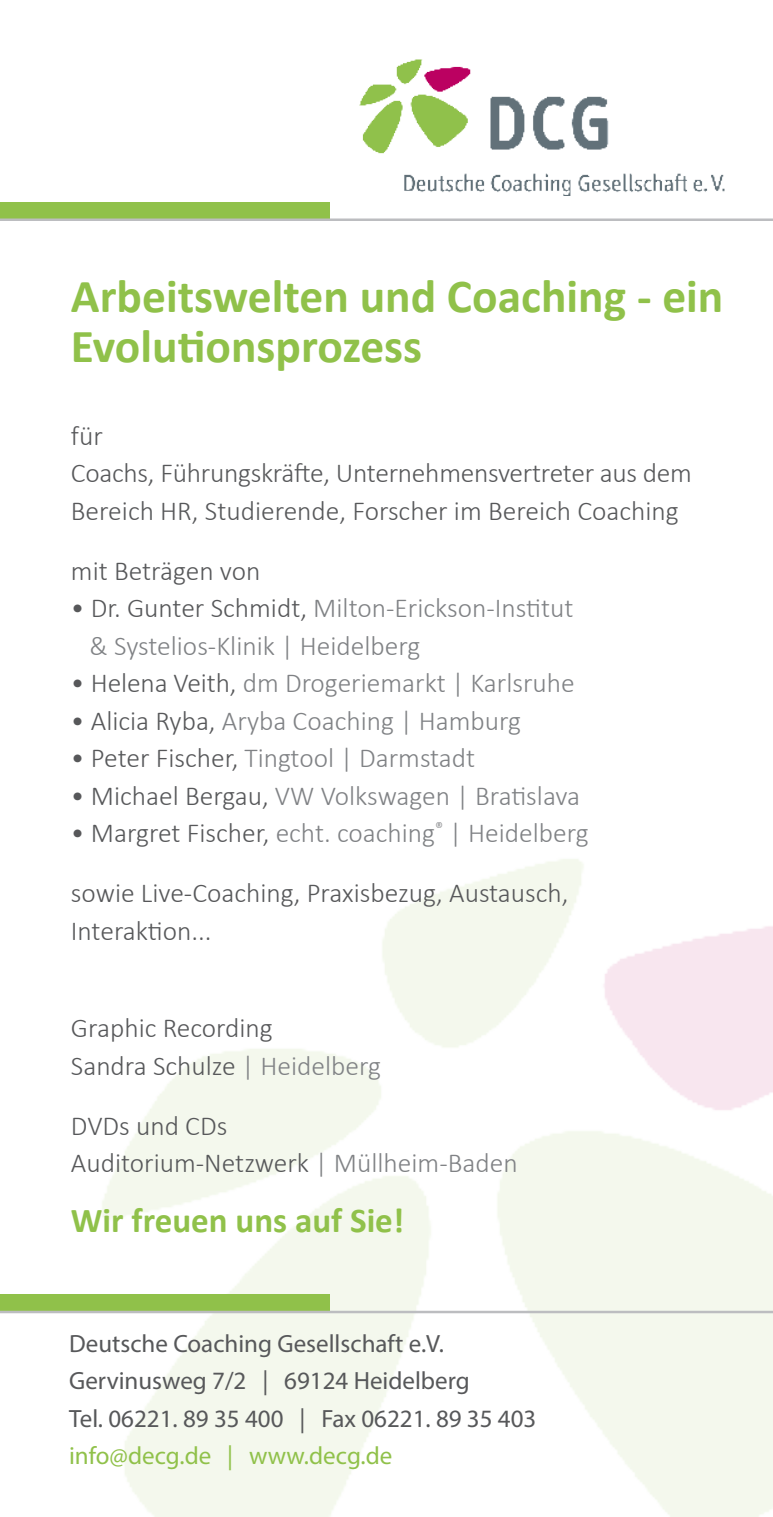
<style>
.page{position:relative;width:773px;height:1517px;background:#fff}
.page>*{position:absolute;margin:0;border:0;box-sizing:border-box;transform-origin:0 0}
.t1{font:700 47.5px/50px "Calibri";color:#90c14a}
.t2{font:700 35px "Calibri";color:#90c14a}
.t3{font:300 27.5px/37.5px "Calibri";color:#57585a}
.t4{font:300 27.5px/37.5px "Calibri";color:#808285}
.t5{font:25px "Myriad Pro";color:#57585a}
.t6{font:25px "Myriad Pro";color:#90c14a}
.s1{color:#57585a}
.s2{color:#808285}
</style>
<div class="page">
<div style="left:0;top:1294px;width:330px;height:18px;background:#90c14a"></div>
<hr style="left:0;top:1310px;width:772px;height:3px;background:#bcbdc0">
<img style="left:360px;top:59px;width:365px;height:136px">
<div style="left:0;top:202px;width:330px;height:18px;background:#90c14a"></div>
<hr style="left:0;top:218px;width:772px;height:3px;background:#bcbdc0">
<p class="t1" style="left:71px;top:271px;width:654px">Arbeitswelten und Coaching - ein<br>Evolutionsprozess</p>
<p class="t3" style="left:71px;top:416px;width:34px">für</p>
<p class="t3" style="left:71px;top:454px;width:622px">Coachs, Führungskräfte, Unternehmensvertreter aus dem<br>Bereich HR, Studierende, Forscher im Bereich Coaching</p>
<p class="t3" style="left:71px;top:551px;width:191px">mit Beträgen von</p>
<p class="t4" style="left:90px;top:589px;width:485px;text-indent:-19px"><span class="s1">• Dr. Gunter Schmidt,</span> Milton-Erickson-Institut &amp; Systelios-Klinik | Heidelberg</p>
<p class="t4" style="left:71px;top:664px;width:505px"><span class="s1">• Helena Veith,</span> dm Drogeriemarkt | Karlsruhe</p>
<p class="t4" style="left:71px;top:701px;width:451px"><span class="s1">• Alicia Ryba,</span> Aryba Coaching | Hamburg</p>
<p class="t4" style="left:71px;top:739px;width:406px"><span class="s1">• Peter Fischer,</span> Tingtool | Darmstadt</p>
<p class="t4" style="left:71px;top:776px;width:510px"><span class="s1">• Michael Bergau,</span> VW Volkswagen | Bratislava</p>
<p class="t4" style="left:71px;top:814px;width:519px"><span class="s1">• Margret Fischer,</span> echt. coaching<sup>®</sup> | Heidelberg</p>
<p class="t3" style="left:71px;top:874px;width:499px">sowie Live-Coaching, Praxisbezug, Austausch,</p>
<p class="t3" style="left:71px;top:911px;width:142px">Interaktion...</p>
<p class="t3" style="left:71px;top:1009px;width:203px">Graphic Recording</p>
<p class="t3" style="left:71px;top:1046px;width:311px">Sandra Schulze <span class="s2">| Heidelberg</span></p>
<p class="t3" style="left:71px;top:1106px;width:158px">DVDs und CDs</p>
<p class="t3" style="left:71px;top:1144px;width:448px">Auditorium-Netzwerk <span class="s2">| Müllheim-Baden</span></p>
<p class="t2" style="left:71px;top:1196px;width:335px">Wir freuen uns auf Sie!</p>
<p class="t5" style="left:69px;top:1327px;width:376px">Deutsche Coaching Gesellschaft e.V.</p>
<p class="t5" style="left:69px;top:1365px;width:402px">Gervinusweg 7/2 | 69124 Heidelberg</p>
<p class="t5" style="left:69px;top:1402px;width:468px">Tel. 06221. 89 35 400 | Fax 06221. 89 35 403</p>
<p class="t6" style="left:69px;top:1440px;width:325px">info@decg.de | www.decg.de</p>
</div>
